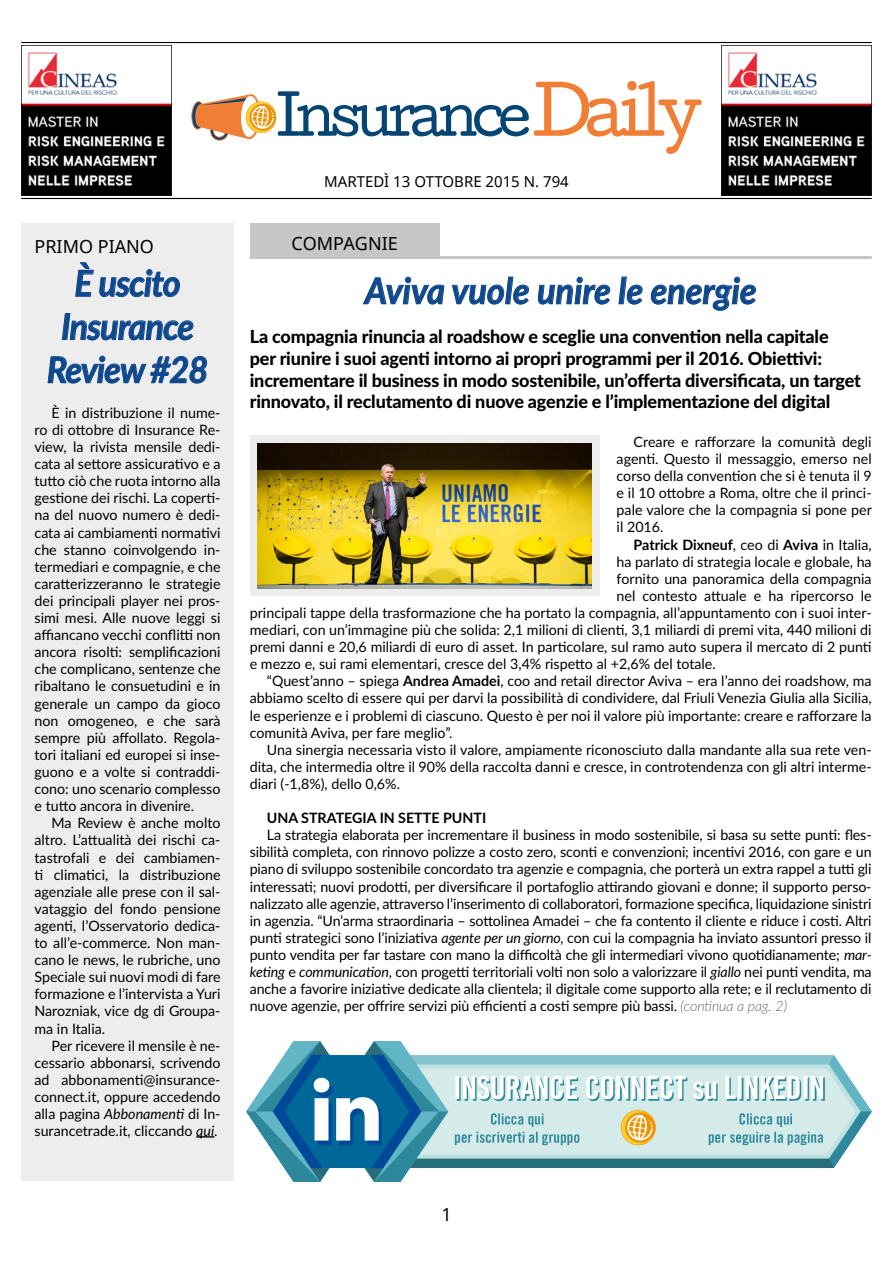
<style>
.page{position:relative;width:893px;height:1263px;background:#fff}
.page>*{position:absolute;margin:0;border:0;box-sizing:border-box;transform-origin:0 0}
.t1{font:italic 700 36px/43.2px "Lato";letter-spacing:-.025em;color:#0f488c;text-align:center;scale:.95 1}
.t2{font:italic 700 36px "Lato";color:#0f488c;scale:.95 1}
.t3{font:800 18px/21.6px "Lato";letter-spacing:-.01em;color:#000}
.t4{font:18px "Noto Sans";color:#000}
.t5{font:15px "Noto Sans";color:#000}
.t6{font:14.25px/17.1px "Lato";color:#000;text-align:justify}
.t7{font:700 14.25px "Lato";color:#000}
.s1{font-style:italic}
.s2{font-weight:400}
.s3{font-weight:700}
.s4{font-weight:100;font-style:italic}
</style>
<div class="page">
<hr style="left:21px;top:42px;width:851px;height:1px;background:#000">
<hr style="left:21px;top:198px;width:851px;height:1px;background:#000">
<svg style="left:191px;top:81px;width:511px;height:73px"></svg>
<img style="left:21px;top:45px;width:150px;height:150px">
<img style="left:722px;top:45px;width:150px;height:150px">
<div style="left:21px;top:223px;width:213px;height:958px;background:#ededed"></div>
<svg style="left:75px;top:262px;width:105px;height:36px"></svg>
<svg style="left:62px;top:313px;width:132px;height:28px"></svg>
<svg style="left:47px;top:355px;width:160px;height:29px"></svg>
<svg style="left:196px;top:1136px;width:18px;height:1px"></svg>
<svg style="left:363px;top:276px;width:82px;height:29px"></svg>
<svg style="left:452px;top:276px;width:77px;height:29px"></svg>
<svg style="left:538px;top:276px;width:73px;height:29px"></svg>
<svg style="left:618px;top:276px;width:25px;height:29px"></svg>
<svg style="left:651px;top:276px;width:105px;height:35px"></svg>
<div style="left:250px;top:435px;width:350px;height:161px;background:#ededed"></div>
<div style="left:250px;top:223px;width:190px;height:35px;background:#c6c6c6"></div>
<hr style="left:250px;top:256px;width:622px;height:3px;background:#c6c6c6">
<img style="left:246px;top:1042px;width:625px;height:139px">
<img style="left:258px;top:443px;width:334px;height:145px">
<p class="t4" style="left:35px;top:234px;width:121px">PRIMO PIANO</p>
<h1 class="t1" style="left:47px;top:260px;width:171px">È uscito<br>Insurance<br>Review #28</h1>
<p class="t6" style="left:35px;top:403px;width:188px;text-indent:17px">È in distribuzione il nume&shy;ro di ottobre di Insurance Re&shy;view, la rivista mensile dedi&shy;cata al settore assicurativo e a tutto ciò che ruota intorno alla gestione dei rischi. La coperti&shy;na del nuovo numero è dedi&shy;cata ai cambiamenti normativi che stanno coinvolgendo in&shy;termediari e compagnie, e che caratterizzeranno le strategie dei principali player nei pros&shy;simi mesi. Alle nuove leggi si affiancano vecchi conflitti non ancora risolti: semplificazioni che complicano, sentenze che ribaltano le consuetudini e in generale un campo da gioco non omogeneo, e che sarà sempre più affollato. Regola&shy;tori italiani ed europei si inse&shy;guono e a volte si contraddi&shy;cono: uno scenario complesso e tutto ancora in divenire.</p>
<p class="t6" style="left:35px;top:814px;width:188px;text-indent:17px">Ma Review è anche molto altro. L’attualità dei rischi ca&shy;tastrofali e dei cambiamen&shy;ti climatici, la distribuzione agenziale alle prese con il sal&shy;vataggio del fondo pensione agenti, l’Osservatorio dedica&shy;to all’e-commerce. Non man&shy;cano le news, le rubriche, uno Speciale sui nuovi modi di fare formazione e l’intervista a Yuri Narozniak, vice dg di Groupa&shy;ma in Italia.</p>
<p class="t6" style="left:35px;top:1036px;width:188px;text-indent:17px">Per ricevere il mensile è ne&shy;cessario abbonarsi, scrivendo ad abbonamenti@insurance&shy;connect.it, oppure accedendo alla pagina <span class="s1">Abbonamenti</span> di In&shy;surancetrade.it, cliccando <span class="s1">qui</span>.</p>
<p class="t5" style="left:324px;top:171px;width:246px">MARTEDÌ 13 OTTOBRE 2015 N. 794</p>
<p class="t4" style="left:292px;top:231px;width:108px">COMPAGNIE</p>
<h1 class="t2" style="left:365px;top:264px;width:414px">Aviva vuole unire le energie</h1>
<p class="t3" style="left:250px;top:325px;width:613px">La compagnia rinuncia al roadshow e sceglie una convention nella capitale<br>per riunire i suoi agenti intorno ai propri programmi per il 2016. Obiettivi: incrementare il business in modo sostenibile, un’offerta diversificata, un target rinnovato, il reclutamento di nuove agenzie e l’implementazione del digital</p>
<p class="t6" style="left:617px;top:433px;width:257px;text-indent:17px">Creare e rafforzare la comunità degli agenti. Questo il messaggio, emerso nel corso della convention che si è tenuta il 9 e il 10 ottobre a Roma, oltre che il princi&shy;pale valore che la compagnia si pone per il 2016.</p>
<p class="t7" style="left:634px;top:534px;width:240px">Patrick Dixneuf<span class="s2">, ceo di</span> Aviva <span class="s2">in Italia,</span></p>
<p class="t6" style="left:617px;top:552px;width:257px">ha parlato di strategia locale e globale, ha</p>
<p class="t6" style="left:617px;top:569px;width:257px">fornito una panoramica della compagnia</p>
<p class="t6" style="left:617px;top:586px;width:257px">nel contesto attuale e ha ripercorso le</p>
<p class="t6" style="left:250px;top:604px;width:623px">principali tappe della trasformazione che ha portato la compagnia, all’appuntamento con i suoi inter-</p>
<p class="t6" style="left:250px;top:621px;width:623px">mediari, con un’immagine più che solida: 2,1 milioni di clienti, 3,1 miliardi di premi vita, 440 milioni di</p>
<p class="t6" style="left:250px;top:638px;width:623px">premi danni e 20,6 miliardi di euro di asset. In particolare, sul ramo auto supera il mercato di 2 punti</p>
<p class="t6" style="left:250px;top:655px;width:468px">e mezzo e, sui rami elementari, cresce del 3,4% rispetto al +2,6% del totale.</p>
<p class="t6" style="left:267px;top:672px;width:606px">“Quest’anno – spiega <span class="s3">Andrea Amadei</span>, coo and retail director Aviva – era l’anno dei roadshow, ma</p>
<p class="t6" style="left:250px;top:689px;width:623px">abbiamo scelto di essere qui per darvi la possibilità di condividere, dal Friuli Venezia Giulia alla Sicilia,</p>
<p class="t6" style="left:250px;top:706px;width:623px">le esperienze e i problemi di ciascuno. Questo è per noi il valore più importante: creare e rafforzare la</p>
<p class="t6" style="left:250px;top:723px;width:204px">comunità Aviva, per fare meglio”.</p>
<p class="t6" style="left:267px;top:740px;width:606px">Una sinergia necessaria visto il valore, ampiamente riconosciuto dalla mandante alla sua rete ven-</p>
<p class="t6" style="left:250px;top:757px;width:623px">dita, che intermedia oltre il 90% della raccolta danni e cresce, in controtendenza con gli altri interme-</p>
<p class="t6" style="left:250px;top:775px;width:152px">diari (-1,8%), dello 0,6%.</p>
<p class="t7" style="left:267px;top:807px;width:221px">UNA STRATEGIA IN SETTE PUNTI</p>
<p class="t6" style="left:250px;top:826px;width:623px;text-indent:17px">La strategia elaborata per incrementare il business in modo sostenibile, si basa su sette punti: fles&shy;sibilità completa, con rinnovo polizze a costo zero, sconti e convenzioni; incentivi 2016, con gare e un piano di sviluppo sostenibile concordato tra agenzie e compagnia, che porterà un extra rappel a tutti gli interessati; nuovi prodotti, per diversificare il portafoglio attirando giovani e donne; il supporto perso&shy;nalizzato alle agenzie, attraverso l’inserimento di collaboratori, formazione specifica, liquidazione sinistri in agenzia. “Un’arma straordinaria – sottolinea Amadei – che fa contento il cliente e riduce i costi. Altri punti strategici sono l’iniziativa <span class="s1">agente per un giorno,</span> con cui la compagnia ha inviato assuntori presso il punto vendita per far tastare con mano la difficoltà che gli intermediari vivono quotidianamente; <span class="s1">mar&shy;keting</span> e <span class="s1">communication</span>, con progetti territoriali volti non solo a valorizzare il <span class="s1">giallo</span> nei punti vendita, ma anche a favorire iniziative dedicate alla clientela; il digitale come supporto alla rete; e il reclutamento di nuove agenzie, per offrire servizi più efficienti a costi sempre più bassi. <span class="s4">(continua a pag. 2)</span></p>
<p class="t4" style="left:441px;top:1202px;width:12px">1</p>
</div>
